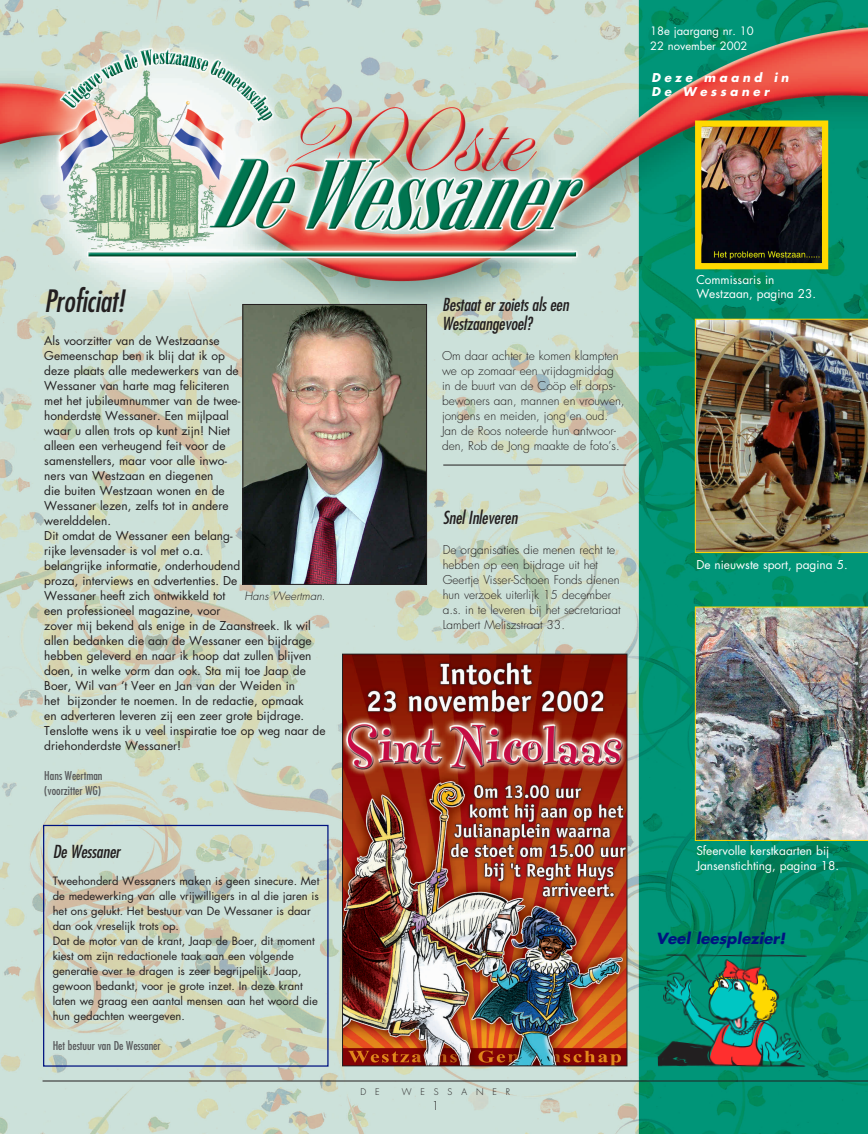
<style>
.page{position:relative;width:868px;height:1134px;background:#fff}
.page>*{position:absolute;margin:0;border:0;box-sizing:border-box;transform-origin:0 0}
.t1{font:italic condensed 30px "Futura";letter-spacing:-.01em;color:#231f20}
.t2{font:italic condensed 17.5px/18.8px "Futura";letter-spacing:-.01em;color:#231f20}
.t3{font:italic 700 15px "Futura";color:#001380}
.t4{font:11.88px/15px "Futura";color:#231f20}
.t5{font:300 11.88px/15px "Futura";color:#231f20}
.t6{font:11.88px/14.2px "Futura";color:#fff}
.t7{font:condensed 11.88px/15px "Futura";color:#57585a}
.t8{font:italic 700 11.88px/14.2px "Futura";letter-spacing:.3em;color:#fff}
.t9{font:11.25px/15px "Futura";color:#fff}
.t10{font:italic 300 11.25px "Futura";color:#231f20}
.t11{font:11.12px/15px "Futura";color:#231f20}
.t12{font:300 8.88px "Futura";letter-spacing:1em;color:#231f20}
</style>
<div class="page">
<img style="left:0;top:0;width:867px;height:1134px">
<div style="left:43px;top:825px;width:285px;height:242px;border:1px solid #001380"></div>
<img style="left:701px;top:127px;width:120px;height:135px">
<div style="left:694px;top:120px;width:134px;height:149px;border:6px solid #ffd900"></div>
<img style="left:694px;top:319px;width:173px;height:234px">
<img style="left:694px;top:607px;width:173px;height:234px">
<hr style="left:43px;top:1081px;width:824px;height:1px;background:#231f20">
<img style="left:344px;top:656px;width:281px;height:408px">
<div style="left:342px;top:654px;width:285px;height:412px;border:1px solid #231f20"></div>
<img style="left:244px;top:306px;width:181px;height:277px">
<div style="left:242px;top:304px;width:185px;height:281px;border:1px solid #231f20"></div>
<img style="left:655px;top:947px;width:153px;height:124px">
<hr style="left:443px;top:465px;width:183px;height:1px;background:#231f20">
<p class="t9" style="left:650px;top:23px;width:105px">18e jaargang nr. 10<br>22 november 2002</p>
<p class="t8" style="left:651px;top:70px;width:139px">Deze maand in<br>De Wessaner</p>
<h1 class="t1" style="left:44px;top:282px;width:82px">Proficiat!</h1>
<p class="t4" style="left:44px;top:333px;width:282px">Als voorzitter van de Westzaanse<br>Gemeenschap ben ik blij dat ik op<br>deze plaats alle medewerkers van de<br>Wessaner van harte mag feliciteren<br>met het jubileumnummer van de twee-<br>honderdste Wessaner. Een mijlpaal<br>waar u allen trots op kunt zijn! Niet<br>alleen een verheugend feit voor de<br>samenstellers, maar voor alle inwo-<br>ners van Westzaan en diegenen<br>die buiten Westzaan wonen en de<br>Wessaner lezen, zelfs tot in andere<br>werelddelen.<br>Dit omdat de Wessaner een belang-<br>rijke levensader is vol met o.a.<br>belangrijke informatie, onderhoudend<br>proza, interviews en advertenties. De<br>Wessaner heeft zich ontwikkeld tot<br>een professioneel magazine, voor<br>zover mij bekend als enige in de Zaanstreek. Ik wil allen bedanken die aan de Wessaner een bijdrage hebben geleverd en naar ik hoop dat zullen blijven doen, in welke vorm dan ook. Sta mij toe Jaap de Boer, Wil van ‘t Veer en Jan van der Weiden in<br>het bijzonder te noemen. In de redactie, opmaak<br>en adverteren leveren zij een zeer grote bijdrage.<br>Tenslotte wens ik u veel inspiratie toe op weg naar de driehonderdste Wessaner!</p>
<p class="t7" style="left:44px;top:767px;width:60px">Hans Weertman (voorzitter WG)</p>
<p class="t10" style="left:244px;top:589px;width:82px">Hans Weertman.</p>
<h2 class="t2" style="left:53px;top:841px;width:69px">De Wessaner</h2>
<p class="t11" style="left:53px;top:873px;width:268px">Tweehonderd Wessaners maken is geen sinecure. Met de medewerking van alle vrijwilligers in al die jaren is het ons gelukt. Het bestuur van De Wessaner is daar dan ook vreselijk trots op.<br>Dat de motor van de krant, Jaap de Boer, dit moment kiest om zijn redactionele taak aan een volgende generatie over te dragen is zeer begrijpelijk. Jaap, gewoon bedankt, voor je grote inzet. In deze krant laten we graag een aantal mensen aan het woord die hun gedachten weergeven.</p>
<p class="t7" style="left:53px;top:1037px;width:110px">Het bestuur van De Wessaner</p>
<h2 class="t2" style="left:442px;top:295px;width:128px">Bestaat er zoiets als een<br>Westzaangevoel?</h2>
<p class="t5" style="left:442px;top:348px;width:184px">Om daar achter te komen klampten we op zomaar een vrijdagmiddag in de buurt van de Coöp elf dorps&shy;bewoners aan, mannen en vrouwen, jongens en meiden, jong en oud.<br>Jan de Roos noteerde hun antwoor&shy;den, Rob de Jong maakte de foto’s.</p>
<h2 class="t2" style="left:442px;top:508px;width:76px">Snel Inleveren</h2>
<p class="t5" style="left:442px;top:543px;width:179px">De organisaties die menen recht te hebben op een bijdrage uit het Geertje Visser-Schoen Fonds dienen hun verzoek uiterlijk 15 december a.s. in te leveren bij het secretariaat Lambert Meliszstraat 33.</p>
<p class="t6" style="left:696px;top:272px;width:121px">Commissaris in<br>Westzaan, pagina 23.</p>
<p class="t6" style="left:696px;top:558px;width:153px">De nieuwste sport, pagina 5.</p>
<p class="t12" style="left:360px;top:1086px;width:21px">D E</p>
<p class="t12" style="left:401px;top:1086px;width:110px">WESSANER</p>
<p class="t5" style="left:431px;top:1098px;width:9px">1</p>
<p class="t6" style="left:696px;top:844px;width:144px">Sfeervolle kerstkaarten bij<br>Jansenstichting, pagina 18.</p>
<p class="t3" style="left:656px;top:928px;width:130px">Veel leesplezier!</p>
</div>
